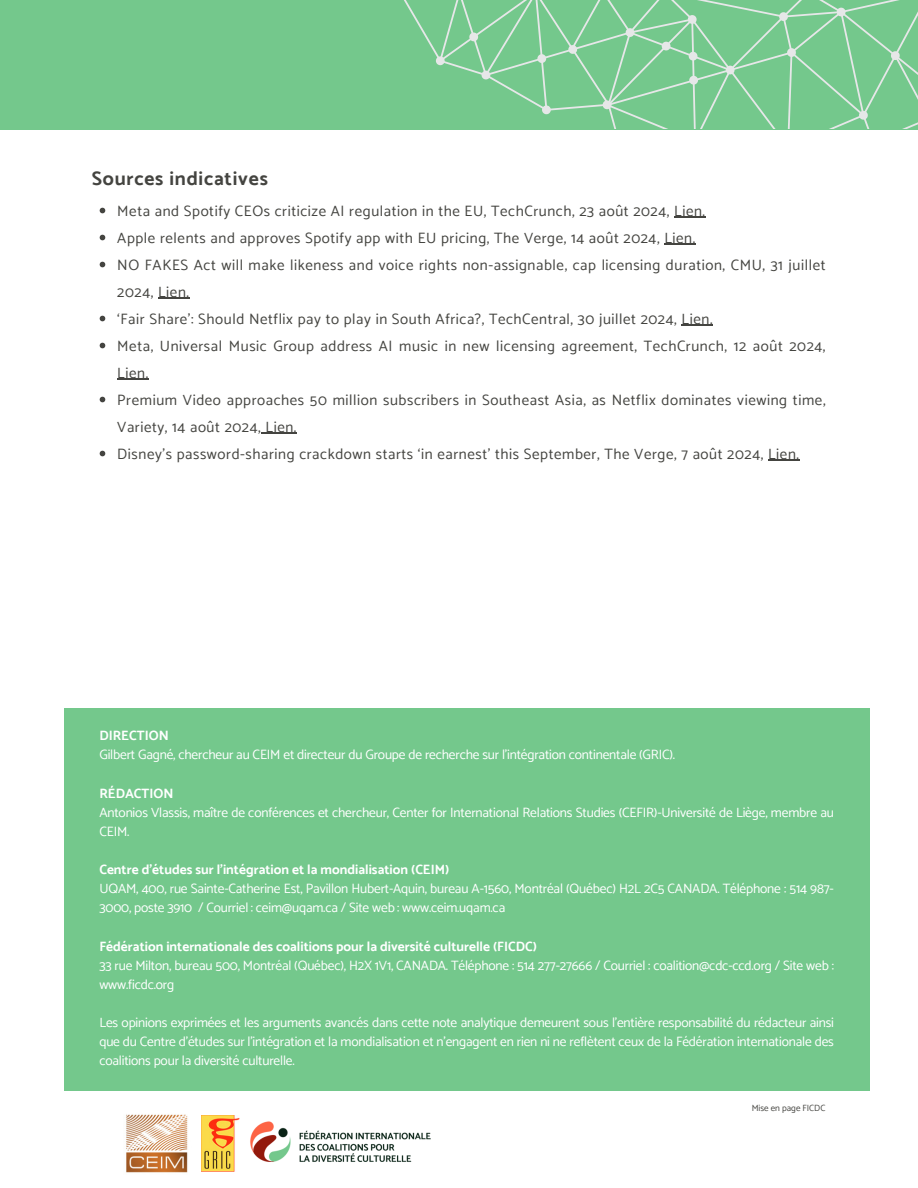
<style>
.page{position:relative;width:918px;height:1188px;background:#fff}
.page>*{position:absolute;margin:0;border:0;box-sizing:border-box;transform-origin:0 0}
.t1{font:700 19.5px "Catamaran";letter-spacing:.04em;color:#444440}
.t2{font:15px/27px "Catamaran";letter-spacing:.04em;color:#444440}
.t3{font:13.5px/19.2px "Catamaran";letter-spacing:-.01em;color:#fff}
.t4{font:700 13.5px "Catamaran";color:#fff}
.t5{font:9px "Catamaran";color:#444440}
</style>
<div class="page">
<img style="left:126px;top:1114px;width:76px;height:59px">
<div style="left:64px;top:708px;width:806px;height:383px;background:#74c88c"></div>
<img style="left:201px;top:1115px;width:39px;height:56px">
<img style="left:250px;top:1121px;width:180px;height:41px">
<div style="left:0;top:0;width:918px;height:129px;background:#74c88c"></div>
<svg style="left:436px;top:0;width:482px;height:129px"></svg>
<svg style="left:100px;top:208px;width:5px;height:5px"></svg>
<hr style="left:674px;top:217px;width:32px;height:1px;background:#444440">
<svg style="left:100px;top:235px;width:5px;height:5px"></svg>
<hr style="left:664px;top:244px;width:32px;height:1px;background:#444440">
<svg style="left:100px;top:262px;width:5px;height:5px"></svg>
<hr style="left:158px;top:298px;width:32px;height:1px;background:#444440">
<svg style="left:100px;top:316px;width:5px;height:5px"></svg>
<hr style="left:682px;top:325px;width:31px;height:1px;background:#444440">
<svg style="left:100px;top:343px;width:5px;height:5px"></svg>
<hr style="left:117px;top:379px;width:32px;height:1px;background:#444440">
<svg style="left:100px;top:397px;width:5px;height:5px"></svg>
<hr style="left:261px;top:433px;width:36px;height:1px;background:#444440">
<svg style="left:100px;top:451px;width:5px;height:5px"></svg>
<hr style="left:768px;top:460px;width:32px;height:1px;background:#444440">
<p class="t1" style="left:92px;top:167px;width:178px">Sources indicatives</p>
<p class="t2" style="left:117px;top:197px;width:589px">Meta and Spotify CEOs criticize AI regulation in the EU, TechCrunch, 23 août 2024, Lien.</p>
<p class="t2" style="left:117px;top:224px;width:580px">Apple relents and approves Spotify app with EU pricing, The Verge, 14 août 2024, Lien.</p>
<p class="t2" style="left:117px;top:251px;width:710px">NO FAKES Act will make likeness and voice rights non-assignable, cap licensing duration, CMU, 31 juillet<br>2024, Lien.</p>
<p class="t2" style="left:117px;top:305px;width:597px">‘Fair Share’: Should Netflix pay to play in South Africa?, TechCentral, 30 juillet 2024, Lien.</p>
<p class="t2" style="left:117px;top:332px;width:710px">Meta, Universal Music Group address AI music in new licensing agreement, TechCrunch, 12 août 2024,<br>Lien.</p>
<p class="t2" style="left:117px;top:386px;width:710px">Premium Video approaches 50 million subscribers in Southeast Asia, as Netflix dominates viewing time,<br>Variety, 14 août 2024, Lien.</p>
<p class="t2" style="left:117px;top:440px;width:683px">Disney’s password-sharing crackdown starts ‘in earnest’ this September, The Verge, 7 août 2024, Lien.</p>
<p class="t4" style="left:99px;top:728px;width:71px">DIRECTION</p>
<p class="t3" style="left:99px;top:745px;width:577px">Gilbert Gagné, chercheur au CEIM et directeur du Groupe de recherche sur l’intégration continentale (GRIC).</p>
<p class="t4" style="left:99px;top:785px;width:76px">RÉDACTION</p>
<p class="t3" style="left:99px;top:803px;width:736px">Antonios Vlassis, maître de conférences et chercheur, Center for International Relations Studies (CEFIR)-Université de Liège, membre au<br>CEIM.</p>
<p class="t4" style="left:99px;top:862px;width:352px">Centre d’études sur l’intégration et la mondialisation (CEIM)</p>
<p class="t3" style="left:99px;top:879px;width:736px">UQAM, 400, rue Sainte-Catherine Est, Pavillon Hubert-Aquin, bureau A-1560, Montréal (Québec) H2L 2C5 CANADA. Téléphone : 514 987-<br>3000, poste 3910 / Courriel : ceim@uqam.ca / Site web : www.ceim.uqam.ca</p>
<p class="t4" style="left:99px;top:938px;width:439px">Fédération internationale des coalitions pour la diversité culturelle (FICDC)</p>
<p class="t3" style="left:99px;top:956px;width:736px">33 rue Milton, bureau 500, Montréal (Québec), H2X 1V1, CANADA. Téléphone : 514 277-27666 / Courriel : coalition@cdc-ccd.org / Site web : www.ficdc.org</p>
<p class="t3" style="left:99px;top:1013px;width:736px;text-align:justify">Les opinions exprimées et les arguments avancés dans cette note analytique demeurent sous l’entière responsabilité du rédacteur ainsi que du Centre d’études sur l’intégration et la mondialisation et n’engagent en rien ni ne reflètent ceux de la Fédération internationale des coalitions pour la diversité culturelle.</p>
<p class="t5" style="left:752px;top:1102px;width:75px">Mise en page FICDC</p>
</div>
